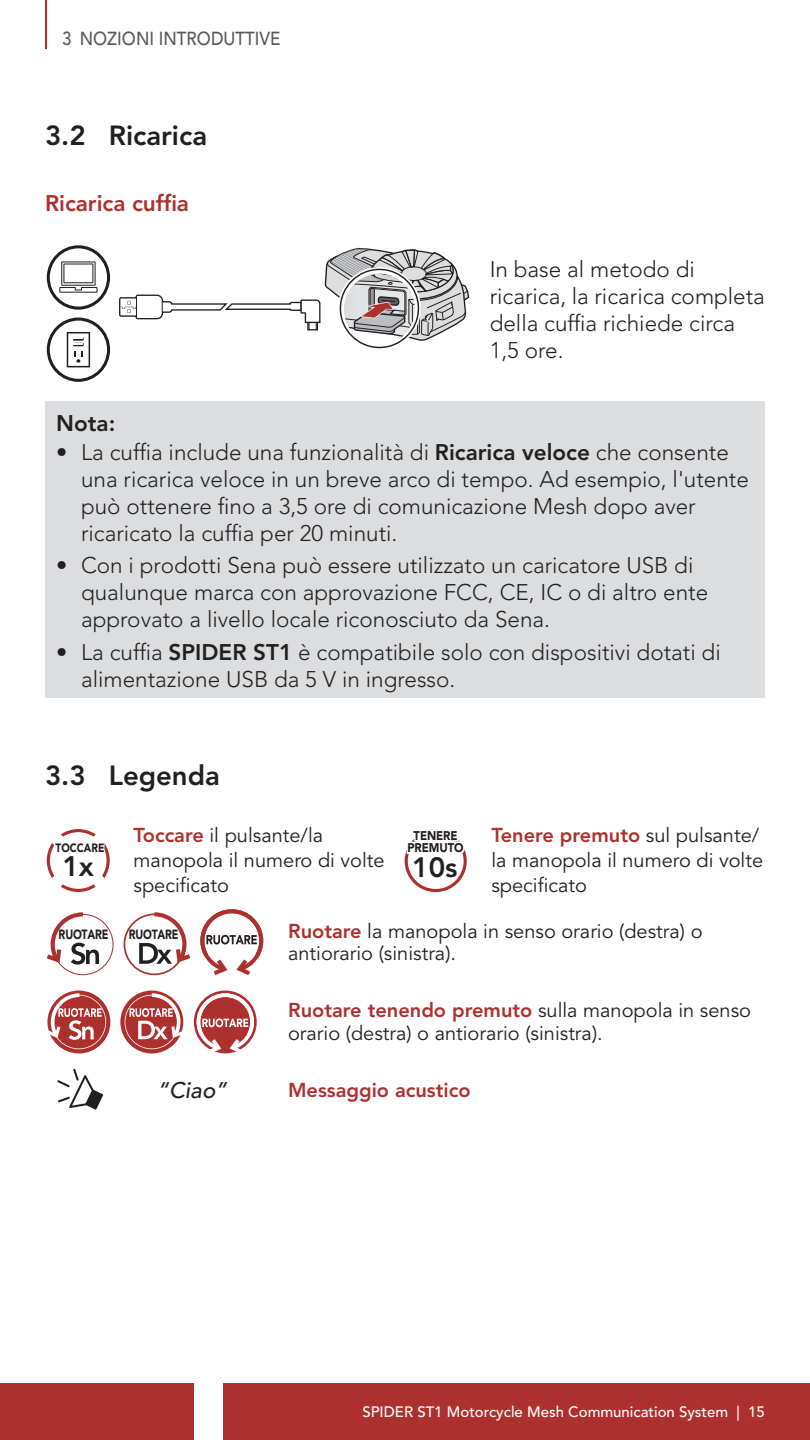
<style>
.page{position:relative;width:810px;height:1440px;background:#fff}
.page>*{position:absolute;margin:0;border:0;box-sizing:border-box;transform-origin:0 0}
.t1{font:800 28.12px "Avenir LT Std";color:#231f20}
.t2{font:800 27.88px "Avenir LT Std";color:#231f20}
.t3{font:800 27.5px "Avenir LT Std";color:#231f20}
.t4{font:300 22.5px/27px "Avenir LT Std";color:#231f20}
.t5{font:800 22.5px "Avenir LT Std";color:#ac312e}
.t6{font:italic 500 22.5px "Avenir LT Std";color:#231f20}
.t7{font:800 22.5px "Avenir LT Std";color:#231f20}
.t8{font:20px/25px "Avenir LT Std";color:#231f20}
.t9{font:800 20px "Avenir LT Std";color:#ac312e}
.t10{font:500 18.75px "Avenir LT Std";color:#57585a;scale:.9 1}
.t11{font:500 15px "Avenir LT Std";color:#fff}
.t12{font:900 13.25px "Avenir LT Std";letter-spacing:-.02em;color:#231f20;scale:.8 1}
.t13{font:900 12.62px/12.6px "Avenir LT Std";letter-spacing:-.01em;color:#231f20;text-align:center;scale:.9 1}
.t14{font:900 12px "Avenir LT Std";color:#231f20;scale:.85 1}
.s1{font-weight:800}
.s2{font-weight:800;color:#ac312e}
</style>
<div class="page">
<div style="left:0;top:1383px;width:194px;height:57px;background:#ac312e"></div>
<div style="left:223px;top:1383px;width:587px;height:57px;background:#ac312e"></div>
<hr style="left:45px;top:0;width:1px;height:49px;background:#ac312e">
<svg style="left:47px;top:318px;width:63px;height:64px"></svg>
<svg style="left:47px;top:245px;width:63px;height:65px"></svg>
<svg style="left:119px;top:247px;width:351px;height:102px"></svg>
<div style="left:45px;top:401px;width:720px;height:297px;background:#dcdddf"></div>
<svg style="left:47px;top:829px;width:63px;height:63px"></svg>
<svg style="left:405px;top:838px;width:62px;height:54px"></svg>
<svg style="left:47px;top:912px;width:67px;height:63px"></svg>
<svg style="left:124px;top:912px;width:66px;height:63px"></svg>
<svg style="left:200px;top:909px;width:63px;height:66px"></svg>
<svg style="left:47px;top:991px;width:63px;height:62px"></svg>
<svg style="left:120px;top:991px;width:64px;height:62px"></svg>
<svg style="left:194px;top:991px;width:63px;height:62px"></svg>
<svg style="left:57px;top:1069px;width:46px;height:41px"></svg>
<p class="t10" style="left:62px;top:28px;width:244px">3 NOZIONI INTRODUTTIVE</p>
<p class="t3" style="left:45px;top:119px;width:164px">3.2 Ricarica</p>
<p class="t5" style="left:45px;top:190px;width:145px">Ricarica cuffia</p>
<p class="t4" style="left:490px;top:256px;width:277px">In base al metodo di ricarica, la ricarica completa della cuffia richiede circa<br>1,5 ore.</p>
<p class="t7" style="left:56px;top:410px;width:61px">Nota:</p>
<p class="t4" style="left:81px;top:439px;width:669px;text-indent:-25px">• La cuffia include una funzionalità di <span class="s1">Ricarica veloce</span> che consente una ricarica veloce in un breve arco di tempo. Ad esempio, l'utente può ottenere fino a 3,5 ore di comunicazione Mesh dopo aver ricaricato la cuffia per 20 minuti.</p>
<p class="t4" style="left:81px;top:552px;width:629px;text-indent:-25px">• Con i prodotti Sena può essere utilizzato un caricatore USB di qualunque marca con approvazione FCC, CE, IC o di altro ente approvato a livello locale riconosciuto da Sena.</p>
<p class="t4" style="left:81px;top:638px;width:641px;text-indent:-25px">• La cuffia <span class="s1">SPIDER ST1</span> è compatibile solo con dispositivi dotati di alimentazione USB da 5 V in ingresso.</p>
<p class="t3" style="left:45px;top:759px;width:176px">3.3 Legenda</p>
<p class="t14" style="left:56px;top:841px;width:59px">TOCCARE</p>
<p class="t1" style="left:62px;top:849px;width:33px">1x</p>
<p class="t8" style="left:134px;top:823px;width:253px"><span class="s2">Toccare</span> il pulsante/la manopola il numero di volte specificato</p>
<p class="t13" style="left:408px;top:829px;width:64px">TENERE<br>PREMUTO</p>
<p class="t8" style="left:491px;top:823px;width:273px"><span class="s2">Tenere premuto</span> sul pulsante/ la manopola il numero di volte specificato</p>
<p class="t2" style="left:412px;top:851px;width:47px">10s</p>
<p class="t12" style="left:59px;top:926px;width:64px">RUOTARE</p>
<p class="t12" style="left:129px;top:926px;width:64px">RUOTARE</p>
<p class="t8" style="left:288px;top:920px;width:416px;line-height:22.5px"><span class="s2">Ruotare</span> la manopola in senso orario (destra) o antiorario (sinistra).</p>
<p class="t8" style="left:288px;top:1000px;width:464px;line-height:22.5px"><span class="s2">Ruotare tenendo premuto</span> sulla manopola in senso orario (destra) o antiorario (sinistra).</p>
<p class="t6" style="left:157px;top:1077px;width:71px">“Ciao”</p>
<p class="t9" style="left:288px;top:1078px;width:184px">Messaggio acustico</p>
<p class="t11" style="left:362px;top:1403px;width:404px">SPIDER ST1 Motorcycle Mesh Communication System | 15</p>
</div>
